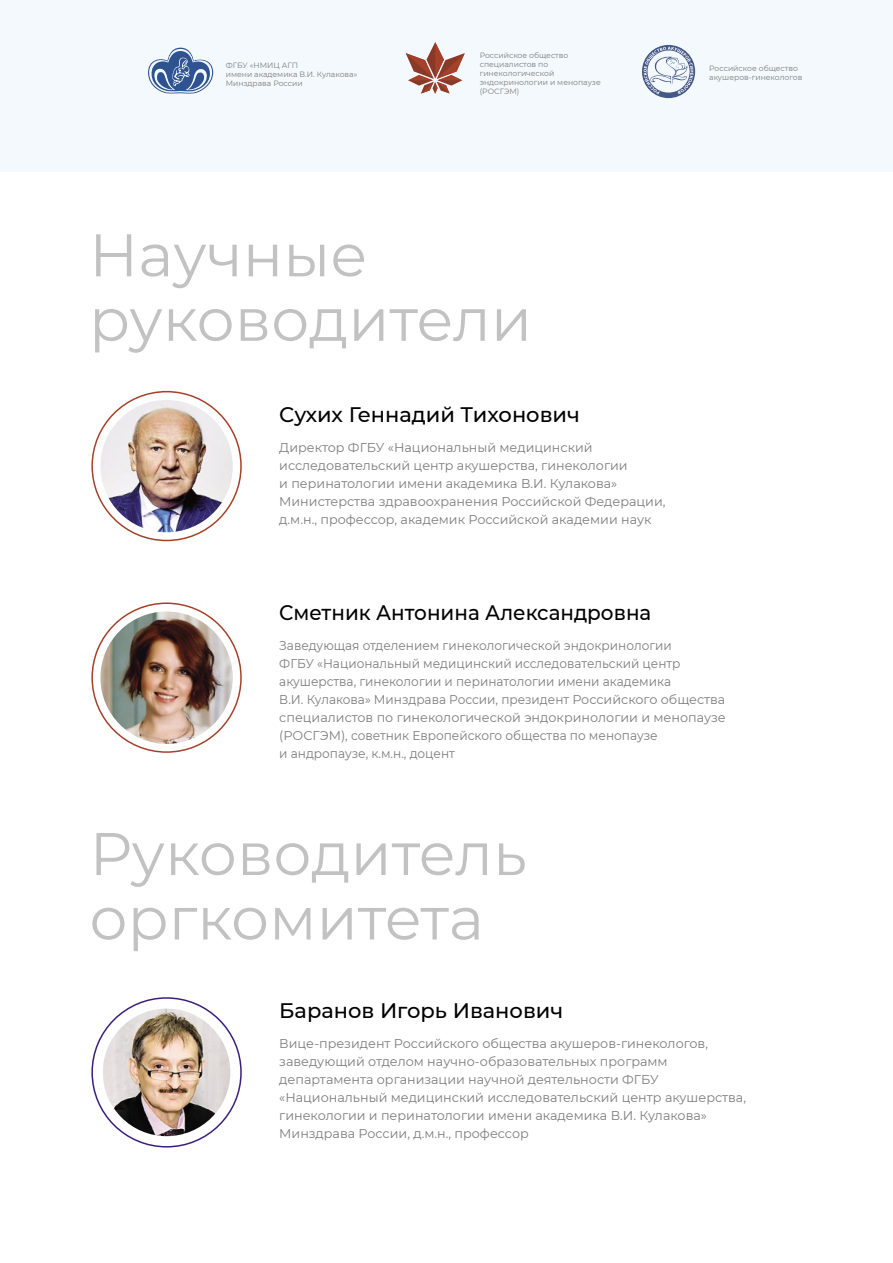
<style>
.page{position:relative;width:893px;height:1263px;background:#fff}
.page>*{position:absolute;margin:0;border:0;box-sizing:border-box;transform-origin:0 0}
.t1{font:60px/64.5px "Montserrat";color:#c2c2c2}
.t2{font:500 21px "Montserrat";color:#000}
.t3{font:500 21px "Montserrat";color:#000;scale:.95 1}
.t4{font:12.75px/18px "Montserrat";color:#7d7d7d}
.t5{font:12.75px/18px "Montserrat";color:#7d7d7d;scale:.95 1}
.t6{font:7.65px/9px "Montserrat";color:#7d7d7d}
</style>
<div class="page">
<div style="left:0;top:0;width:893px;height:171px;background:#f3f9fd"></div>
<img style="left:100px;top:400px;width:133px;height:132px;border-radius:66px">
<img style="left:100px;top:611px;width:133px;height:133px;border-radius:66px">
<img style="left:103px;top:1008px;width:127px;height:128px;border-radius:64px">
<svg style="left:406px;top:42px;width:59px;height:52px"></svg>
<svg style="left:642px;top:45px;width:53px;height:53px"></svg>
<svg style="left:148px;top:48px;width:66px;height:46px"></svg>
<p class="t6" style="left:226px;top:61px;width:133px">ФГБУ «НМИЦ АГП<br>имени академика В.И. Кулакова»<br>Минздрава России</p>
<p class="t6" style="left:480px;top:50px;width:123px">Российское общество специалистов по гинекологической эндокринологии и менопаузе (РОСГЭМ)</p>
<p class="t6" style="left:709px;top:63px;width:95px">Российское общество акушеров-гинекологов</p>
<h1 class="t1" style="left:89px;top:221px;width:444px">Научные руководители</h1>
<h2 class="t2" style="left:279px;top:399px;width:302px">Сухих Геннадий Тихонович</h2>
<p class="t4" style="left:279px;top:438px;width:388px">Директор ФГБУ «Национальный медицинский исследовательский центр акушерства, гинекологии<br>и перинатологии имени академика В.И. Кулакова» Министерства здравоохранения Российской Федерации, д.м.н., профессор, академик Российской академии наук</p>
<h2 class="t3" style="left:279px;top:598px;width:393px">Сметник Антонина Александровна</h2>
<p class="t5" style="left:279px;top:636px;width:471px">Заведующая отделением гинекологической эндокринологии<br>ФГБУ «Национальный медицинский исследовательский центр акушерства, гинекологии и перинатологии имени академика<br>В.И. Кулакова» Минздрава России, президент Российского общества специалистов по гинекологической эндокринологии и менопаузе (РОСГЭМ), советник Европейского общества по менопаузе<br>и андропаузе, к.м.н., доцент</p>
<h1 class="t1" style="left:89px;top:819px;width:439px">Руководитель оргкомитета</h1>
<h2 class="t2" style="left:279px;top:996px;width:285px">Баранов Игорь Иванович</h2>
<p class="t4" style="left:279px;top:1034px;width:468px">Вице-президент Российского общества акушеров-гинекологов, заведующий отделом научно-образовательных программ департамента организации научной деятельности ФГБУ «Национальный медицинский исследовательский центр акушерства, гинекологии и перинатологии имени академика В.И. Кулакова» Минздрава России, д.м.н., профессор</p>
</div>
